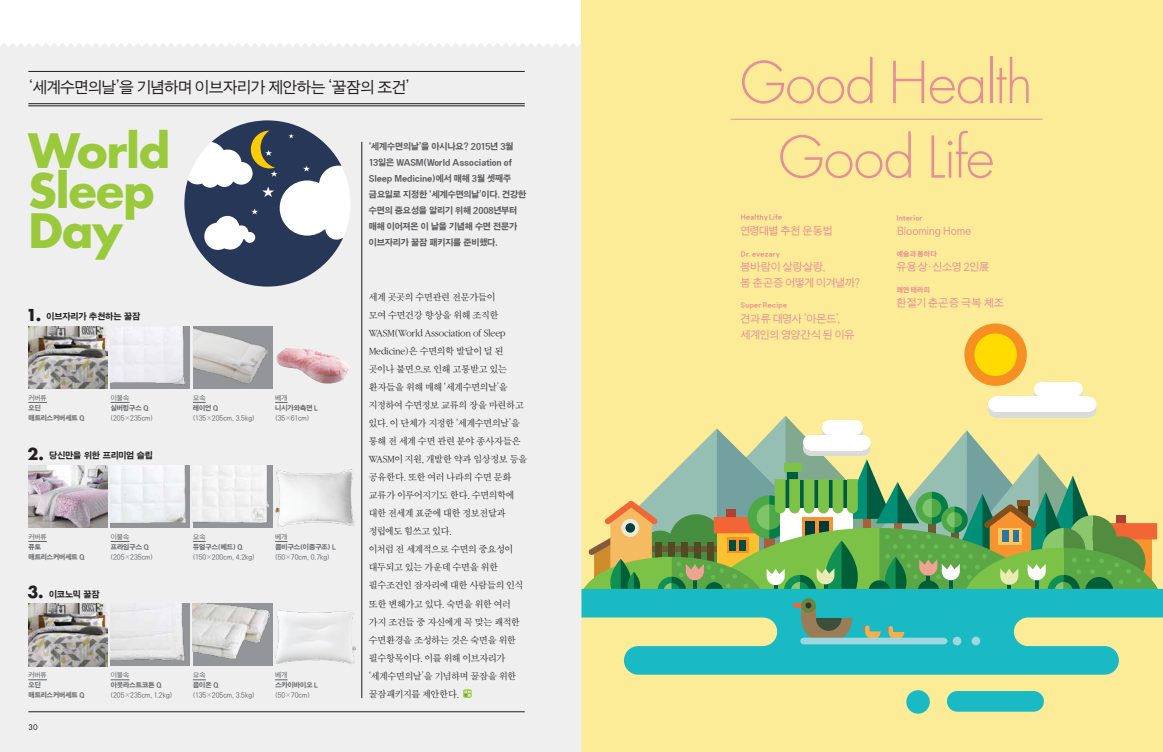
<style>
.page{position:relative;width:1163px;height:752px;background:#fff}
.page>*{position:absolute;margin:0;border:0;box-sizing:border-box;transform-origin:0 0}
.t1{font:300 56px/74.5px "Futura";letter-spacing:-.015em;color:#e58e96;text-align:center}
.t2{font:700 46px/40px "Futura";letter-spacing:-.02em;color:#9aca3c}
.t3{font:16px "SM3 J Gothic 03";letter-spacing:-.105em;color:#221e1f}
.t4{font:11px/16px "SM3 SJ Gothic 03";letter-spacing:-.08em;color:#e58e96}
.t5{font:11px/16px "SM3 SJ Gothic 03";letter-spacing:-.06em;color:#e58e96}
.t6{font:11px "SM3 SJ Gothic 03";letter-spacing:-.035em;color:#e58e96}
.t7{font:9.8px/18px "SM3 SS Myung Jo 03";letter-spacing:-.095em;color:#221e1f}
.t8{font:9px/16px "SM3 K Gothic";letter-spacing:-.095em;color:#58585b}
.t9{font:9px "SM3 K Gothic";letter-spacing:-.09em;color:#221e1f}
.t10{font:7.5px "Futura";color:#221e1f}
.t11{font:7px "SM3 SJ Gothic 03";letter-spacing:-.095em;color:#626466}
.t12{font:7px/10px "SM3 K Gothic";letter-spacing:-.09em;color:#626466}
.t13{font:7px "SM3 K Gothic";letter-spacing:-.045em;color:#e58e96}
.s1{font-family:"Futura";font-weight:700;font-size:16px}
</style>
<div class="page">
<div style="left:581px;top:0;width:581px;height:751px;background:#fcec97"></div>
<div style="left:0;top:43px;width:581px;height:708px;background:#efeff0"></div>
<svg style="left:463px;top:689px;width:8px;height:8px"></svg>
<hr style="left:361px;top:142px;width:1px;height:555px;background:#221e1f">
<hr style="left:28px;top:71px;width:496px;height:1px;background:#221e1f">
<hr style="left:28px;top:103px;width:496px;height:1px;background:#221e1f">
<hr style="left:28px;top:106px;width:496px;height:1px;background:#221e1f">
<hr style="left:28px;top:710px;width:496px;height:1px;background:#221e1f">
<svg style="left:28px;top:402px;width:19px;height:1px"></svg>
<svg style="left:111px;top:402px;width:18px;height:1px"></svg>
<svg style="left:193px;top:402px;width:13px;height:1px"></svg>
<svg style="left:275px;top:402px;width:12px;height:1px"></svg>
<img style="left:28px;top:326px;width:80px;height:62px">
<img style="left:28px;top:603px;width:80px;height:62px">
<div style="left:193px;top:326px;width:79px;height:62px;background:#939598"></div>
<img style="left:193px;top:328px;width:75px;height:56px">
<div style="left:111px;top:326px;width:79px;height:62px;background:#939598"></div>
<img style="left:111px;top:326px;width:74px;height:58px">
<img style="left:276px;top:347px;width:74px;height:36px">
<svg style="left:28px;top:541px;width:19px;height:1px"></svg>
<svg style="left:111px;top:541px;width:18px;height:1px"></svg>
<svg style="left:193px;top:541px;width:13px;height:1px"></svg>
<svg style="left:275px;top:541px;width:12px;height:1px"></svg>
<img style="left:28px;top:465px;width:80px;height:62px">
<div style="left:111px;top:465px;width:79px;height:62px;background:#939598"></div>
<img style="left:111px;top:465px;width:75px;height:58px">
<img style="left:193px;top:465px;width:79px;height:62px">
<img style="left:275px;top:468px;width:80px;height:57px">
<svg style="left:28px;top:679px;width:19px;height:1px"></svg>
<svg style="left:111px;top:679px;width:18px;height:1px"></svg>
<svg style="left:193px;top:679px;width:13px;height:1px"></svg>
<svg style="left:275px;top:679px;width:12px;height:1px"></svg>
<div style="left:111px;top:603px;width:79px;height:62px;background:#939598"></div>
<img style="left:111px;top:603px;width:74px;height:58px">
<img style="left:193px;top:603px;width:79px;height:61px">
<img style="left:276px;top:608px;width:79px;height:57px">
<svg style="left:184px;top:120px;width:159px;height:166px"></svg>
<hr style="left:730px;top:119px;width:312px;height:1px;background:#e58e96">
<svg style="left:1000px;top:411px;width:83px;height:4px"></svg>
<svg style="left:1081px;top:402px;width:15px;height:15px"></svg>
<svg style="left:987px;top:402px;width:15px;height:15px"></svg>
<div style="left:1033px;top:387px;width:15px;height:15px;background:#dadbdb;border-radius:50%"></div>
<div style="left:995px;top:396px;width:93px;height:15px;background:#fff"></div>
<div style="left:1081px;top:396px;width:15px;height:15px;background:#fff;border-radius:50%"></div>
<div style="left:987px;top:396px;width:15px;height:15px;background:#fff;border-radius:50%"></div>
<div style="left:1067px;top:381px;width:15px;height:15px;background:#fff;border-radius:50%"></div>
<svg style="left:1033px;top:381px;width:15px;height:15px"></svg>
<div style="left:1041px;top:381px;width:33px;height:22px;background:#fff"></div>
<div style="left:964px;top:323px;width:62px;height:63px;background:#f79023;border-radius:50%"></div>
<div style="left:974px;top:333px;width:42px;height:43px;background:#ffdb00;border-radius:50%"></div>
<div style="left:906px;top:689px;width:23px;height:24px;background:#1abac5;border-radius:50%"></div>
<svg style="left:581px;top:588px;width:581px;height:86px;fill:#1abac5"></svg>
<div style="left:946px;top:690px;width:97px;height:21px;background:#1abac5;border-radius:10px"></div>
<svg style="left:801px;top:608px;width:14px;height:9px"></svg>
<div style="left:801px;top:598px;width:14px;height:14px;background:#6a8537;border-radius:50%"></div>
<svg style="left:581px;top:415px;width:578px;height:193px"></svg>
<div style="left:952px;top:636px;width:9px;height:9px;background:#9cd8de;border-radius:50%"></div>
<div style="left:971px;top:636px;width:9px;height:9px;background:#9cd8de;border-radius:50%"></div>
<svg style="left:800px;top:617px;width:147px;height:27px;background:#5caea8"></svg>
<div style="left:802px;top:440px;width:15px;height:15px;background:#dadbdb;border-radius:50%"></div>
<div style="left:855px;top:440px;width:15px;height:15px;background:#dadbdb;border-radius:50%"></div>
<svg style="left:810px;top:450px;width:52px;height:5px"></svg>
<div style="left:822px;top:425px;width:14px;height:15px;background:#dadbdb;border-radius:50%"></div>
<svg style="left:847px;top:425px;width:15px;height:15px"></svg>
<svg style="left:802px;top:435px;width:15px;height:15px"></svg>
<div style="left:855px;top:435px;width:15px;height:15px;background:#fff;border-radius:50%"></div>
<div style="left:810px;top:435px;width:52px;height:15px;background:#fff"></div>
<div style="left:822px;top:420px;width:14px;height:15px;background:#fff;border-radius:50%"></div>
<div style="left:847px;top:420px;width:15px;height:15px;background:#fff;border-radius:50%"></div>
<div style="left:829px;top:420px;width:26px;height:17px;background:#fff"></div>
<h3 class="t3" style="left:29px;top:79px;width:383px">‘세계수면의날’을 기념하며 이브자리가 제안하는 ‘꿀잠의 조건’</h3>
<h2 class="t2" style="left:28px;top:129px;width:143px">World<br>Sleep<br>Day</h2>
<p class="t9" style="left:26px;top:312px;width:116px"><span class="s1">1.</span> 이브자리가 추천하는 꿀잠</p>
<p class="t11" style="left:28px;top:394px;width:20px">커버류</p>
<p class="t12" style="left:28px;top:403px;width:58px">오딘 매트리스커버세트 Q</p>
<p class="t11" style="left:110px;top:394px;width:21px">이불속</p>
<p class="t12" style="left:110px;top:403px;width:40px">실버링구스 Q</p>
<p class="t11" style="left:110px;top:414px;width:44px">(205×235cm)</p>
<p class="t9" style="left:28px;top:450px;width:127px"><span class="s1">2.</span> 당신만을 위한 프리미엄 슬립</p>
<p class="t11" style="left:193px;top:394px;width:15px">요속</p>
<p class="t12" style="left:193px;top:403px;width:27px">레이언 Q</p>
<p class="t11" style="left:192px;top:414px;width:64px">(135×205cm, 3.5kg)</p>
<p class="t11" style="left:275px;top:394px;width:14px">베개</p>
<p class="t12" style="left:275px;top:403px;width:45px">니시가와측면 L</p>
<p class="t11" style="left:275px;top:414px;width:36px">(35×61cm)</p>
<p class="t11" style="left:28px;top:533px;width:20px">커버류</p>
<p class="t12" style="left:28px;top:542px;width:58px">퓨토 매트리스커버세트 Q</p>
<p class="t9" style="left:28px;top:589px;width:74px"><span class="s1">3.</span> 이코노믹 꿀잠</p>
<p class="t11" style="left:110px;top:533px;width:21px">이불속</p>
<p class="t12" style="left:110px;top:542px;width:40px">프라임구스 Q</p>
<p class="t11" style="left:110px;top:553px;width:44px">(205×235cm)</p>
<p class="t11" style="left:193px;top:533px;width:15px">요속</p>
<p class="t12" style="left:193px;top:542px;width:52px">듀얼구스(베드) Q</p>
<p class="t11" style="left:192px;top:553px;width:64px">(150×200cm, 4.2kg)</p>
<p class="t11" style="left:275px;top:533px;width:14px">베개</p>
<p class="t12" style="left:275px;top:542px;width:63px">콤비구스(이중구조) L</p>
<p class="t11" style="left:275px;top:553px;width:57px">(50×70cm, 0.7kg)</p>
<p class="t11" style="left:28px;top:671px;width:20px">커버류</p>
<p class="t12" style="left:28px;top:680px;width:58px">오딘 매트리스커버세트 Q</p>
<p class="t10" style="left:28px;top:721px;width:11px">30</p>
<p class="t11" style="left:110px;top:671px;width:21px">이불속</p>
<p class="t12" style="left:110px;top:680px;width:53px">아웃라스트코튼 Q</p>
<p class="t11" style="left:110px;top:691px;width:64px">(205×235cm, 1.2kg)</p>
<p class="t11" style="left:193px;top:671px;width:15px">요속</p>
<p class="t12" style="left:193px;top:680px;width:27px">음이온 Q</p>
<p class="t11" style="left:192px;top:691px;width:64px">(135×205cm, 3.5kg)</p>
<p class="t11" style="left:275px;top:671px;width:14px">베개</p>
<p class="t12" style="left:275px;top:680px;width:45px">스카이바이오 L</p>
<p class="t11" style="left:275px;top:691px;width:37px">(50×70cm)</p>
<p class="t8" style="left:368px;top:139px;width:160px">‘세계수면의날’을 아시나요? 2015년 3월<br>13일은 WASM(World Association of<br>Sleep Medicine)에서 매해 3월 셋째주 금요일로 지정한 ‘세계수면의날’이다. 건강한 수면의 중요성을 알리기 위해 2008년부터 매해 이어져온 이 날을 기념해 수면 전문가 이브자리가 꿀잠 패키지를 준비했다.</p>
<p class="t7" style="left:368px;top:288px;width:161px">세계 곳곳의 수면관련 전문가들이<br>모여 수면건강 향상을 위해 조직한<br>WASM(World Association of Sleep<br>Medicine)은 수면의학 발달이 덜 된 곳이나 불면으로 인해 고통받고 있는 환자들을 위해 매해 ‘세계수면의날’을 지정하여 수면정보 교류의 장을 마련하고 있다. 이 단체가 지정한 ‘세계수면의날’을 통해 전 세계 수면 관련 분야 종사자들은<br>WASM이 지원, 개발한 약과 임상정보 등을 공유한다. 또한 여러 나라의 수면 문화 교류가 이루어지기도 한다. 수면의학에 대한 전세계 표준에 대한 정보전달과 정립에도 힘쓰고 있다.<br>이처럼 전 세계적으로 수면의 중요성이 대두되고 있는 가운데 수면을 위한 필수조건인 잠자리에 대한 사람들의 인식 또한 변해가고 있다. 숙면을 위한 여러 가지 조건들 중 자신에게 꼭 맞는 쾌적한 수면환경을 조성하는 것은 숙면을 위한 필수항목이다. 이를 위해 이브자리가 ‘세계수면의날’을 기념하며 꿀잠을 위한 꿀잠패키지를 제안한다.</p>
<h1 class="t1" style="left:739px;top:46px;width:294px">Good Health<br>Good Life</h1>
<p class="t13" style="left:740px;top:213px;width:44px">Healthy Life</p>
<p class="t4" style="left:740px;top:223px;width:94px">연령대별 추천 운동법</p>
<p class="t13" style="left:740px;top:250px;width:41px">Dr. evezary</p>
<p class="t5" style="left:740px;top:259px;width:122px">봄바람이 살랑살랑,<br>봄 춘곤증 어떻게 이겨낼까?</p>
<p class="t13" style="left:740px;top:301px;width:48px">Super Recipe</p>
<p class="t4" style="left:740px;top:311px;width:116px">견과류 대명사 ‘아몬드’, 세계인의 영양간식 된 이유</p>
<p class="t13" style="left:896px;top:214px;width:28px">Interior</p>
<p class="t4" style="left:896px;top:223px;width:76px">Blooming Home</p>
<p class="t13" style="left:896px;top:250px;width:42px">예술과 통하다</p>
<p class="t4" style="left:896px;top:259px;width:95px">유용상・신소영 2인展</p>
<p class="t13" style="left:896px;top:286px;width:35px">쾌면 테라피</p>
<p class="t6" style="left:896px;top:297px;width:109px">환절기 춘곤증 극복 체조</p>
</div>
